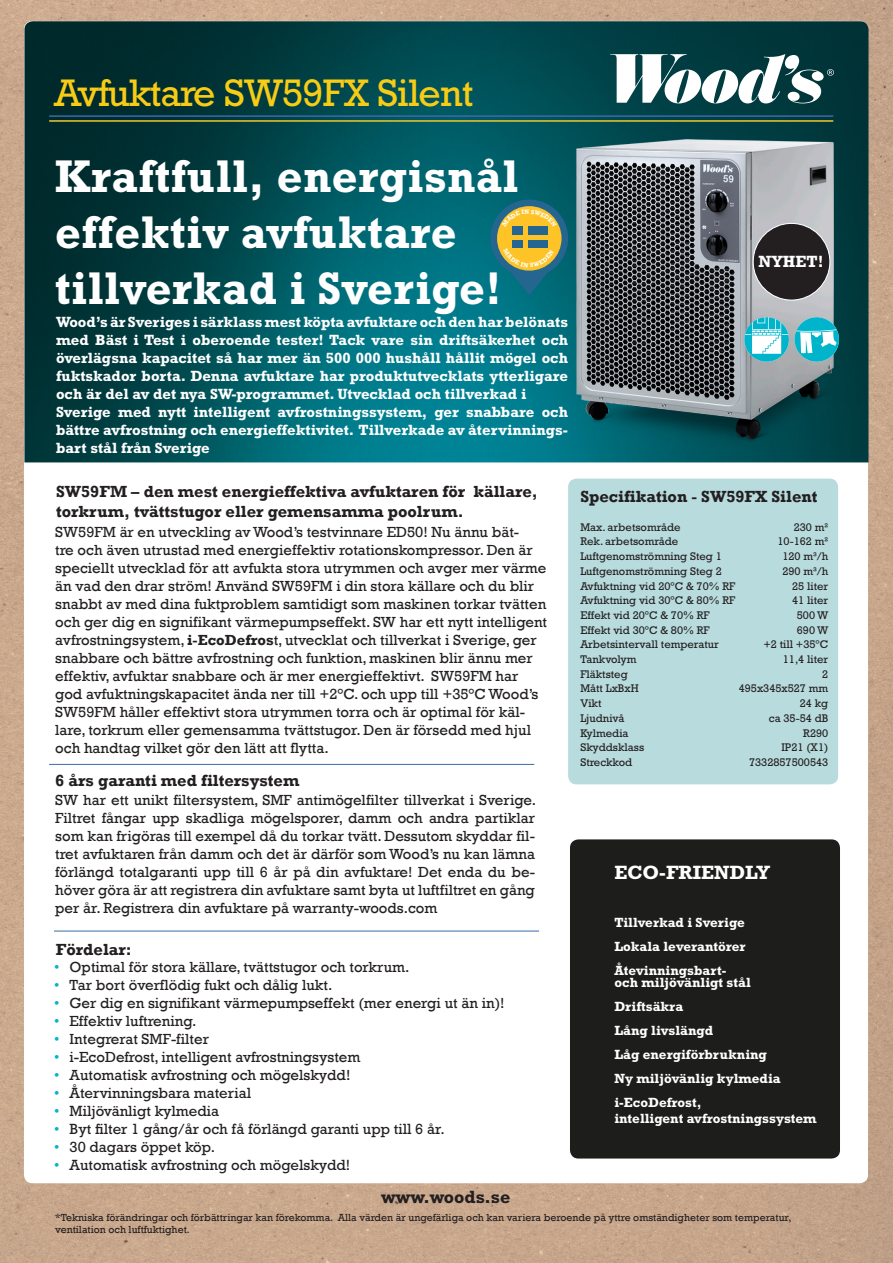
<style>
.page{position:relative;width:893px;height:1263px;background:#fff}
.page>*{position:absolute;margin:0;border:0;box-sizing:border-box;transform-origin:0 0}
.t1{font:700 46.5px "Rockwell Std";letter-spacing:.01em;color:#fff}
.t2{font:39px "Rockwell Std";letter-spacing:-.02em;color:#f8cc15}
.t3{font:700 19.5px "Rockwell Std";color:#fff}
.t4{font:700 18px "Rockwell Std";color:#231f20}
.t5{font:700 16.5px/19.8px "Rockwell";color:#231f20}
.t6{font:700 16.5px "Rockwell Std";color:#fff}
.t7{font:15px/18px "Rockwell";color:#231f20}
.t8{font:700 15px/18px "Rockwell Std";color:#fff;text-align:justify}
.t9{font:15px "Rockwell Std";color:#231f20}
.t10{font:15px "Rockwell";color:#00b5cb}
.t11{font:700 13.5px "Rockwell Std";color:#fff}
.t12{font:11.25px "Rockwell Std";color:#231f20}
.t13{font:10.5px "Rockwell";color:#231f20}
.s1{font-weight:700}
</style>
<div class="page">
<img style="left:0;top:0;width:893px;height:1263px">
<div style="left:24px;top:21px;width:844px;height:1162px;background:#fff;border-radius:9px"></div>
<img style="left:24px;top:21px;width:844px;height:441px">
<div style="left:568px;top:479px;width:270px;height:305px;background:#b8dbdd;border-radius:9px"></div>
<svg style="left:610px;top:54px;width:224px;height:49px"></svg>
<div style="left:570px;top:839px;width:270px;height:319px;background:#1d1d1b;border-radius:9px"></div>
<hr style="left:49px;top:115px;width:784px;height:2px;background:#3a6ba6">
<hr style="left:49px;top:120px;width:784px;height:2px;background:#efc82f">
<hr style="left:49px;top:764px;width:485px;height:1px;background:#3a6ba6">
<hr style="left:54px;top:931px;width:485px;height:1px;background:#3a6ba6">
<img style="left:575px;top:140px;width:259px;height:310px">
<svg style="left:744px;top:317px;width:95px;height:45px"></svg>
<div style="left:753px;top:223px;width:77px;height:77px;background:#231f20;border-radius:50%"></div>
<div style="left:753px;top:223px;width:77px;height:78px;border:1px solid #fff;border-radius:50%"></div>
<svg style="left:490px;top:200px;width:78px;height:95px;background:#688a61"></svg>
<p class="t2" style="left:54px;top:70px;width:421px">Avfuktare SW59FX Silent</p>
<p class="t1" style="left:55px;top:149px;width:465px">Kraftfull, energisnål</p>
<p class="t1" style="left:55px;top:205px;width:403px">effektiv avfuktare</p>
<p class="t1" style="left:55px;top:261px;width:448px">tillverkad i Sverige!</p>
<p class="t8" style="left:56px;top:313px;width:514px">Wood’s är Sveriges i särklass mest köpta avfuktare och den har belönats med Bäst i Test i oberoende tester! Tack vare sin driftsäkerhet och överlägsna kapacitet så har mer än 500 000 hushåll hållit mögel och fuktskador borta. Denna avfuktare har produktutvecklats ytterligare och är del av det nya SW-programmet. Utvecklad och tillverkad i</p>
<p class="t8" style="left:56px;top:403px;width:514px">Sverige med nytt intelligent avfrostningssystem, ger snabbare och bättre avfrostning och energieffektivitet. Tillverkade av återvinnings&shy;bart stål från Sverige</p>
<p class="t6" style="left:758px;top:252px;width:67px">NYHET!</p>
<p class="t5" style="left:56px;top:482px;width:483px">SW59FM – den mest energieffektiva avfuktaren för källare, torkrum, tvättstugor eller gemensamma poolrum.</p>
<p class="t5" style="left:580px;top:487px;width:239px">Specifikation - SW59FX Silent</p>
<p class="t12" style="left:580px;top:520px;width:102px">Max. arbetsområde</p>
<p class="t12" style="left:794px;top:520px;width:36px">230 m²</p>
<p class="t12" style="left:580px;top:535px;width:99px">Rek. arbetsområde</p>
<p class="t12" style="left:777px;top:535px;width:52px">10-162 m²</p>
<p class="t12" style="left:580px;top:550px;width:143px">Luftgenomströmning Steg 1</p>
<p class="t12" style="left:782px;top:550px;width:47px">120 m³/h</p>
<p class="t12" style="left:580px;top:564px;width:143px">Luftgenomströmning Steg 2</p>
<p class="t12" style="left:782px;top:564px;width:47px">290 m³/h</p>
<p class="t12" style="left:580px;top:579px;width:157px">Avfuktning vid 20ºC &amp; 70% RF</p>
<p class="t12" style="left:792px;top:579px;width:38px">25 liter</p>
<p class="t12" style="left:580px;top:594px;width:157px">Avfuktning vid 30ºC &amp; 80% RF</p>
<p class="t12" style="left:792px;top:594px;width:38px">41 liter</p>
<p class="t12" style="left:580px;top:609px;width:131px">Effekt vid 20ºC &amp; 70% RF</p>
<p class="t12" style="left:797px;top:609px;width:33px">500 W</p>
<p class="t12" style="left:580px;top:623px;width:131px">Effekt vid 30ºC &amp; 80% RF</p>
<p class="t12" style="left:797px;top:623px;width:33px">690 W</p>
<p class="t12" style="left:580px;top:638px;width:140px">Arbetsintervall temperatur</p>
<p class="t12" style="left:763px;top:638px;width:66px">+2 till +35ºC</p>
<p class="t12" style="left:580px;top:653px;width:58px">Tankvolym</p>
<p class="t12" style="left:783px;top:653px;width:47px">11,4 liter</p>
<p class="t12" style="left:580px;top:667px;width:49px">Fläktsteg</p>
<p class="t12" style="left:822px;top:667px;width:8px">2</p>
<p class="t12" style="left:580px;top:682px;width:60px">Mått LxBxH</p>
<p class="t12" style="left:739px;top:682px;width:91px">495x345x527 mm</p>
<p class="t12" style="left:580px;top:697px;width:23px">Vikt</p>
<p class="t12" style="left:800px;top:697px;width:30px">24 kg</p>
<p class="t12" style="left:580px;top:711px;width:45px">Ljudnivå</p>
<p class="t12" style="left:769px;top:711px;width:61px">ca 35-54 dB</p>
<p class="t12" style="left:580px;top:726px;width:50px">Kylmedia</p>
<p class="t12" style="left:803px;top:726px;width:27px">R290</p>
<p class="t12" style="left:580px;top:741px;width:65px">Skyddsklass</p>
<p class="t12" style="left:781px;top:741px;width:48px">IP21 (X1)</p>
<p class="t12" style="left:580px;top:756px;width:53px">Streckkod</p>
<p class="t12" style="left:749px;top:756px;width:81px">7332857500543</p>
<p class="t7" style="left:55px;top:791px;width:482px;text-align:justify">SW har ett unikt filtersystem, SMF antimögelfilter tillverkat i Sverige.<br>Filtret fångar upp skadliga mögelsporer, damm och andra partiklar som kan frigöras till exempel då du torkar tvätt. Dessutom skyddar fil&shy;tret avfuktaren från damm och det är därför som Wood’s nu kan lämna förlängd totalgaranti upp till 6 år på din avfuktare! Det enda du be&shy;höver göra är att registrera din avfuktare samt byta ut luftfiltret en gång per år. Registrera din avfuktare på warranty-woods.com</p>
<p class="t7" style="left:55px;top:523px;width:493px">SW59FM är en utveckling av Wood’s testvinnare ED50! Nu ännu bät-<br>tre och även utrustad med energieffektiv rotationskompressor. Den är speciellt utvecklad för att avfukta stora utrymmen och avger mer värme än vad den drar ström! Använd SW59FM i din stora källare och du blir snabbt av med dina fuktproblem samtidigt som maskinen torkar tvätten och ger dig en signifikant värmepumpseffekt. SW har ett nytt intelligent avfrostningsystem, <span class="s1">i-EcoDefros</span>t, utvecklat och tillverkat i Sverige, ger snabbare och bättre avfrostning och funktion, maskinen blir ännu mer effektiv, avfuktar snabbare och är mer energieffektivt. SW59FM har god avfuktningskapacitet ända ner till +2°C. och upp till +35°C Wood’s SW59FM håller effektivt stora utrymmen torra och är optimal för käl&shy;lare, torkrum eller gemensamma tvättstugor. Den är försedd med hjul och handtag vilket gör den lätt att flytta.</p>
<p class="t5" style="left:55px;top:771px;width:246px">6 års garanti med filtersystem</p>
<p class="t3" style="left:614px;top:861px;width:157px">ECO-FRIENDLY</p>
<p class="t11" style="left:614px;top:914px;width:132px">Tillverkad i Sverige</p>
<p class="t11" style="left:614px;top:938px;width:133px">Lokala leverantörer</p>
<p class="t11" style="left:614px;top:962px;width:113px">Åtevinningsbart-</p>
<p class="t11" style="left:614px;top:974px;width:138px">och miljövänligt stål</p>
<p class="t11" style="left:614px;top:998px;width:70px">Driftsäkra</p>
<p class="t11" style="left:614px;top:1022px;width:100px">Lång livslängd</p>
<p class="t11" style="left:614px;top:1046px;width:154px">Låg energiförbrukning</p>
<p class="t11" style="left:614px;top:1070px;width:168px">Ny miljövänlig kylmedia</p>
<p class="t11" style="left:614px;top:1094px;width:89px">i-EcoDefrost,</p>
<p class="t11" style="left:614px;top:1111px;width:204px">intelligent avfrostningssystem</p>
<p class="t5" style="left:56px;top:940px;width:77px">Fördelar:</p>
<p class="t7" style="left:70px;top:958px;width:341px">Optimal för stora källare, tvättstugor och torkrum.</p>
<p class="t7" style="left:70px;top:976px;width:264px">Tar bort överflödig fukt och dålig lukt.</p>
<p class="t7" style="left:70px;top:994px;width:437px">Ger dig en signifikant värmepumpseffekt (mer energi ut än in)!</p>
<p class="t7" style="left:70px;top:1012px;width:128px">Effektiv luftrening.</p>
<p class="t7" style="left:70px;top:1030px;width:141px">Integrerat SMF-filter</p>
<p class="t7" style="left:70px;top:1048px;width:292px">i-EcoDefrost, intelligent avfrostningsystem</p>
<p class="t7" style="left:70px;top:1066px;width:282px">Automatisk avfrostning och mögelskydd!</p>
<p class="t9" style="left:70px;top:1084px;width:183px">Återvinningsbara material</p>
<p class="t9" style="left:70px;top:1102px;width:151px">Miljövänligt kylmedia</p>
<p class="t9" style="left:70px;top:1120px;width:377px">Byt filter 1 gång/år och få förlängd garanti upp till 6 år.</p>
<p class="t9" style="left:70px;top:1138px;width:147px">30 dagars öppet köp.</p>
<p class="t9" style="left:70px;top:1156px;width:282px">Automatisk avfrostning och mögelskydd!</p>
<p class="t10" style="left:54px;top:958px;width:7px">•</p>
<p class="t10" style="left:54px;top:976px;width:7px">•</p>
<p class="t10" style="left:54px;top:994px;width:7px">•</p>
<p class="t10" style="left:54px;top:1012px;width:7px">•</p>
<p class="t10" style="left:54px;top:1030px;width:7px">•</p>
<p class="t10" style="left:54px;top:1048px;width:7px">•</p>
<p class="t10" style="left:54px;top:1066px;width:7px">•</p>
<p class="t10" style="left:54px;top:1084px;width:7px">•</p>
<p class="t10" style="left:54px;top:1102px;width:7px">•</p>
<p class="t10" style="left:54px;top:1120px;width:7px">•</p>
<p class="t10" style="left:54px;top:1138px;width:7px">•</p>
<p class="t10" style="left:54px;top:1156px;width:7px">•</p>
<p class="t4" style="left:381px;top:1186px;width:131px">www.woods.se</p>
<p class="t13" style="left:55px;top:1211px;width:738px">*Tekniska förändringar och förbättringar kan förekomma. Alla värden är ungefärliga och kan variera beroende på yttre omständigheter som temperatur,</p>
<p class="t13" style="left:55px;top:1223px;width:136px">ventilation och luftfuktighet.</p>
</div>
